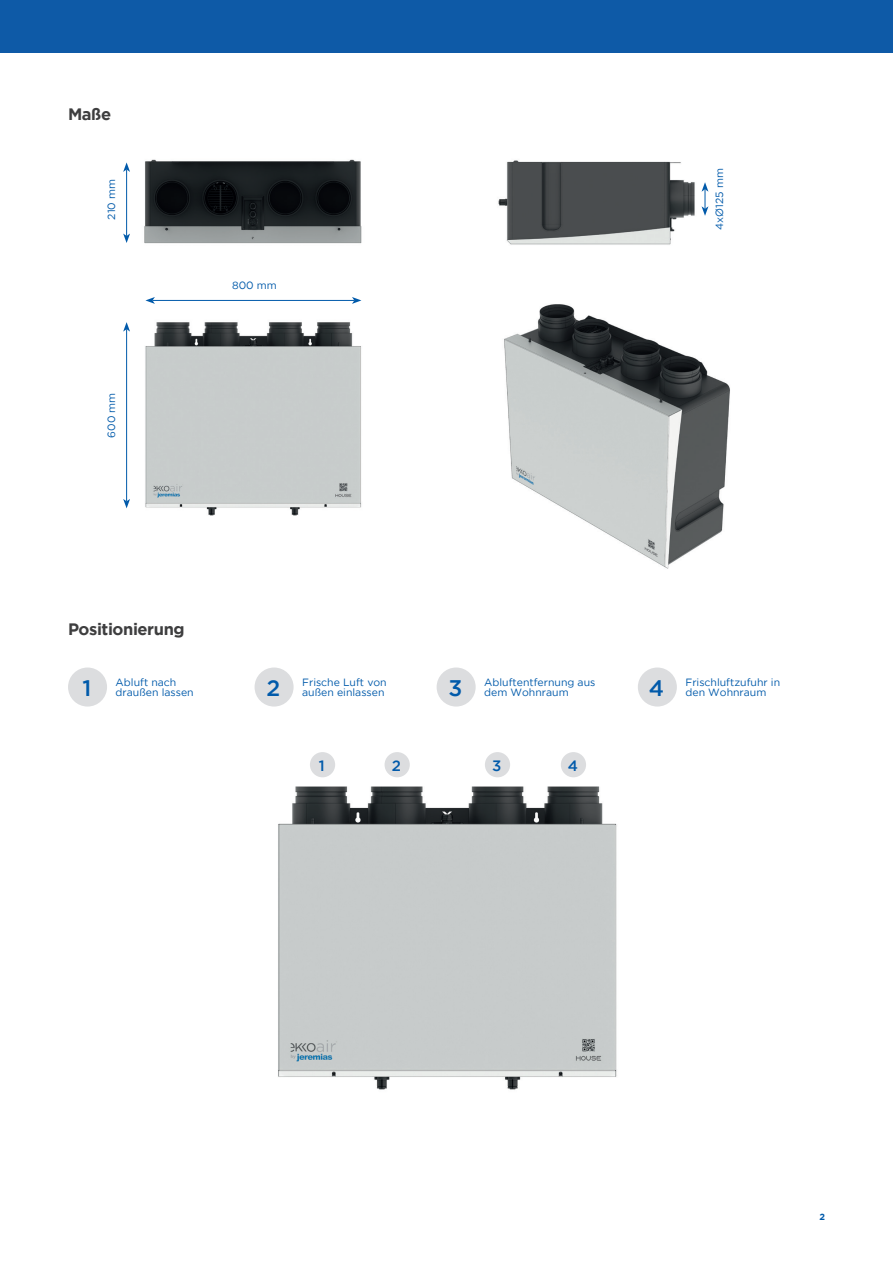
<style>
.page{position:relative;width:893px;height:1263px;background:#fff}
.page>*{position:absolute;margin:0;border:0;box-sizing:border-box;transform-origin:0 0}
.t1{font:500 22.5px "Gotham";color:#015aaa}
.t2{font:700 16.5px "Gotham";letter-spacing:-.025em;color:#3e3e3f}
.t3{font:500 15px "Gotham";color:#015aaa}
.t4{font:10.5px "Gotham";color:#015aaa}
.t5{font:700 9px "Gotham";color:#015aaa}
</style>
<div class="page">
<div style="left:0;top:0;width:893px;height:53px;background:#0e5aa7"></div>
<img style="left:145px;top:299px;width:217px;height:217px">
<img style="left:144px;top:159px;width:218px;height:85px">
<img style="left:498px;top:160px;width:204px;height:85px">
<hr style="left:126px;top:170px;width:1px;height:66px;background:#015aaa">
<svg style="left:123px;top:162px;width:7px;height:10px"></svg>
<svg style="left:123px;top:234px;width:7px;height:9px"></svg>
<hr style="left:126px;top:329px;width:1px;height:172px;background:#015aaa">
<svg style="left:123px;top:322px;width:7px;height:10px"></svg>
<svg style="left:123px;top:499px;width:7px;height:9px"></svg>
<hr style="left:153px;top:300px;width:201px;height:1px;background:#015aaa">
<svg style="left:352px;top:297px;width:9px;height:7px"></svg>
<svg style="left:145px;top:297px;width:10px;height:7px"></svg>
<img style="left:504px;top:304px;width:226px;height:265px">
<svg style="left:702px;top:182px;width:6px;height:34px"></svg>
<div style="left:68px;top:667px;width:39px;height:39px;background:#dcdddf;border-radius:50%"></div>
<div style="left:255px;top:667px;width:39px;height:39px;background:#dcdddf;border-radius:50%"></div>
<div style="left:437px;top:667px;width:39px;height:39px;background:#dcdddf;border-radius:50%"></div>
<div style="left:638px;top:667px;width:39px;height:39px;background:#dcdddf;border-radius:50%"></div>
<img style="left:278px;top:752px;width:339px;height:338px">
<div style="left:310px;top:752px;width:25px;height:25px;background:#dcdddf;border-radius:50%"></div>
<div style="left:385px;top:752px;width:25px;height:25px;background:#dcdddf;border-radius:50%"></div>
<div style="left:485px;top:752px;width:25px;height:25px;background:#dcdddf;border-radius:50%"></div>
<div style="left:561px;top:752px;width:25px;height:25px;background:#dcdddf;border-radius:50%"></div>
<p class="t2" style="left:68px;top:103px;width:45px">Maße</p>
<p class="t4" style="left:105px;top:220px;width:42px;rotate:-90deg">210 mm</p>
<p class="t4" style="left:105px;top:438px;width:46px;rotate:-90deg">600 mm</p>
<p class="t4" style="left:232px;top:278px;width:46px">800 mm</p>
<p class="t4" style="left:713px;top:230px;width:63px;rotate:-90deg">4xØ125 mm</p>
<p class="t2" style="left:68px;top:618px;width:118px">Positionierung</p>
<p class="t4" style="left:116px;top:675px;width:62px">Abluft nach</p>
<p class="t1" style="left:82px;top:673px;width:10px">1</p>
<p class="t4" style="left:116px;top:686px;width:80px">draußen lassen</p>
<p class="t4" style="left:302px;top:675px;width:86px">Frische Luft von</p>
<p class="t1" style="left:266px;top:673px;width:15px">2</p>
<p class="t4" style="left:302px;top:686px;width:84px">außen einlassen</p>
<p class="t4" style="left:484px;top:675px;width:113px">Abluftentfernung aus</p>
<p class="t1" style="left:448px;top:673px;width:15px">3</p>
<p class="t4" style="left:484px;top:686px;width:86px">dem Wohnraum</p>
<p class="t4" style="left:685px;top:675px;width:96px">Frischluftzufuhr in</p>
<p class="t1" style="left:649px;top:673px;width:17px">4</p>
<p class="t4" style="left:685px;top:686px;width:82px">den Wohnraum</p>
<p class="t3" style="left:319px;top:756px;width:7px">1</p>
<p class="t3" style="left:392px;top:756px;width:11px">2</p>
<p class="t3" style="left:492px;top:756px;width:11px">3</p>
<p class="t3" style="left:568px;top:756px;width:12px">4</p>
<p class="t5" style="left:819px;top:1211px;width:7px">2</p>
</div>
